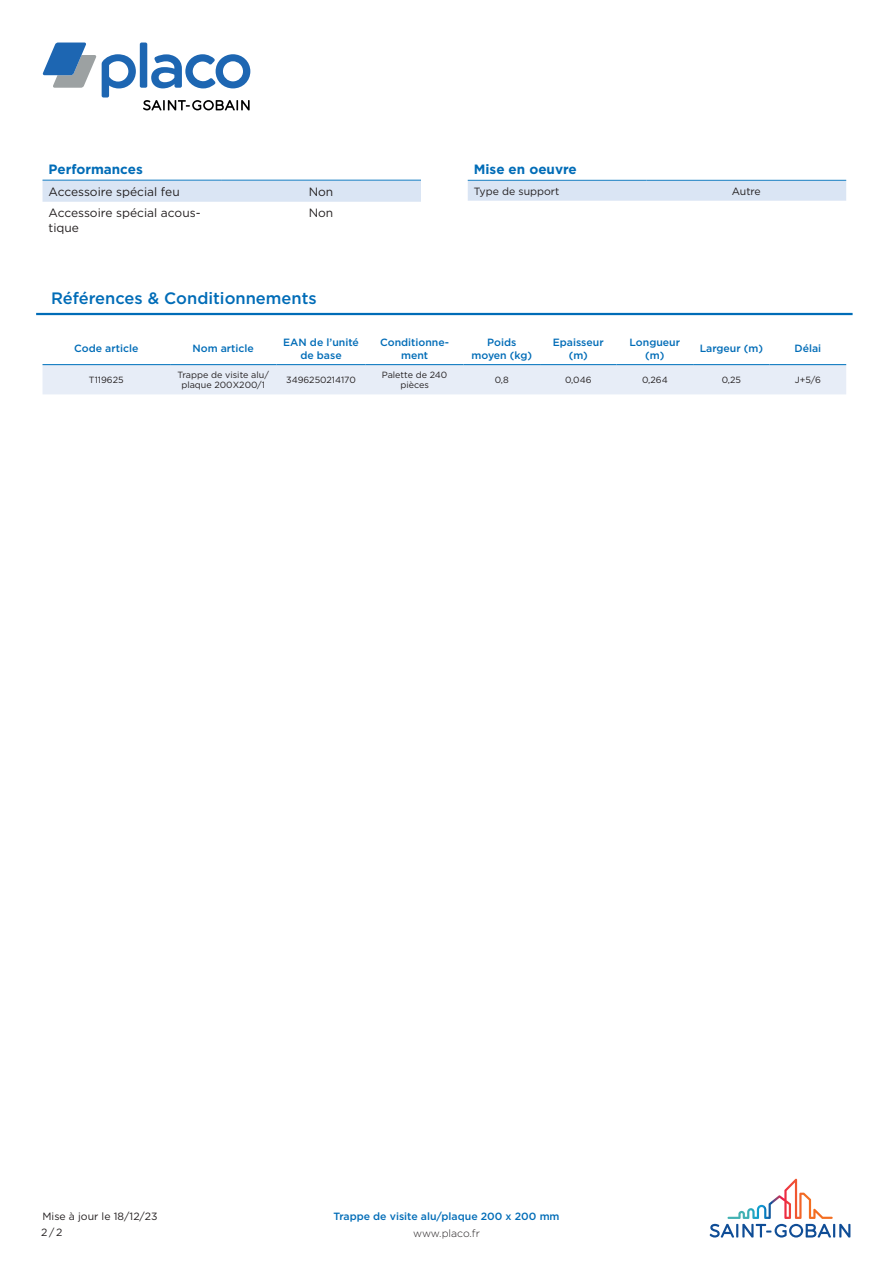
<style>
.page{position:relative;width:893px;height:1263px;background:#fff}
.page>*{position:absolute;margin:0;border:0;box-sizing:border-box;transform-origin:0 0}
.t1{font:500 16.5px "Gotham";color:#006cb7}
.attribute_group{font:700 13.5px "Gotham";color:#006cb7}
.column_1{font:12px/14.4px "Gotham";color:#231f20}
.column_2{font:12px "Gotham";color:#231f20}
.column_header_1_colu{font:500 10.5px/12.6px "Gotham";color:#006cb7;text-align:center}
.column_1-2{font:10.5px/16.6px "Gotham";color:#231f20}
.Product_Name_Master{font:500 10.5px "Gotham";color:#006cb7}
.t2{font:300 10.5px "Gotham";color:#231f20}
.column_2-2{font:10.5px "Gotham";letter-spacing:-.005em;color:#231f20}
.column_2-3{font:9px/10.8px "Gotham";color:#231f20;text-align:center}
.column_4{font:9px/10.8px "Gotham";color:#231f20;text-align:center}
.column_3{font:9px "Gotham";color:#231f20}
.column_1-3{font:9px "Gotham";color:#231f20}
.column_6{font:9px "Gotham";color:#231f20}
.column_7{font:9px "Gotham";color:#231f20}
.column_9{font:9px "Gotham";color:#231f20}
.column_8{font:9px "Gotham";color:#231f20}
.column_5{font:9px "Gotham";color:#231f20}
</style>
<div class="page">
<svg style="left:143px;top:100px;width:107px;height:10px"></svg>
<div style="left:140px;top:43px;width:7px;height:45px;background:#1d66b2;border-radius:2px"></div>
<svg style="left:42px;top:43px;width:94px;height:55px"></svg>
<svg style="left:151px;top:54px;width:99px;height:34px"></svg>
<svg style="left:710px;top:1179px;width:140px;height:58px"></svg>
<div style="left:43px;top:181px;width:378px;height:21px;background:#dae5f4"></div>
<hr style="left:43px;top:180px;width:178px;height:1px;background:#167ec2">
<hr style="left:221px;top:180px;width:200px;height:1px;background:#167ec2">
<div style="left:468px;top:181px;width:378px;height:20px;background:#dae5f4"></div>
<hr style="left:468px;top:180px;width:178px;height:1px;background:#167ec2">
<hr style="left:646px;top:180px;width:200px;height:1px;background:#167ec2">
<hr style="left:36px;top:313px;width:817px;height:2px;background:#006cb7">
<div style="left:43px;top:365px;width:803px;height:29px;background:#e7edf7"></div>
<hr style="left:43px;top:364px;width:127px;height:1px;background:#167ec2">
<hr style="left:170px;top:364px;width:106px;height:1px;background:#167ec2">
<hr style="left:276px;top:364px;width:90px;height:1px;background:#167ec2">
<hr style="left:366px;top:364px;width:97px;height:1px;background:#167ec2">
<hr style="left:463px;top:364px;width:77px;height:1px;background:#167ec2">
<hr style="left:540px;top:364px;width:77px;height:1px;background:#167ec2">
<hr style="left:617px;top:364px;width:76px;height:1px;background:#167ec2">
<hr style="left:693px;top:364px;width:77px;height:1px;background:#167ec2">
<hr style="left:770px;top:364px;width:76px;height:1px;background:#167ec2">
<p class="attribute_group" style="left:49px;top:160px;width:96px">Performances</p>
<p class="column_1" style="left:49px;top:184px;width:133px">Accessoire spécial feu</p>
<p class="column_2" style="left:309px;top:184px;width:26px">Non</p>
<p class="column_1" style="left:49px;top:206px;width:154px">Accessoire spécial acous&shy;tique</p>
<p class="column_2" style="left:309px;top:205px;width:26px">Non</p>
<p class="t1" style="left:51px;top:288px;width:267px">Références &amp; Conditionnements</p>
<p class="attribute_group" style="left:474px;top:161px;width:105px">Mise en oeuvre</p>
<p class="column_1-2" style="left:474px;top:182px;width:87px">Type de support</p>
<p class="column_2-2" style="left:732px;top:184px;width:31px">Autre</p>
<p class="column_header_1_colu" style="left:74px;top:342px;width:66px">Code article</p>
<p class="column_header_1_colu" style="left:192px;top:342px;width:63px">Nom article</p>
<p class="column_header_1_colu" style="left:283px;top:336px;width:77px">EAN de l’unité de base</p>
<p class="column_header_1_colu" style="left:380px;top:336px;width:70px">Conditionne&shy;ment</p>
<p class="column_header_1_colu" style="left:471px;top:336px;width:62px">Poids moyen (kg)</p>
<p class="column_header_1_colu" style="left:553px;top:336px;width:52px">Epaisseur (m)</p>
<p class="column_header_1_colu" style="left:630px;top:336px;width:52px">Longueur (m)</p>
<p class="column_header_1_colu" style="left:700px;top:342px;width:65px">Largeur (m)</p>
<p class="column_header_1_colu" style="left:795px;top:342px;width:28px">Délai</p>
<p class="column_1-3" style="left:89px;top:374px;width:36px">T119625</p>
<p class="column_2-3" style="left:178px;top:369px;width:93px">Trappe de visite alu/ plaque 200X200/1</p>
<p class="column_3" style="left:286px;top:374px;width:71px">3496250214170</p>
<p class="column_4" style="left:382px;top:369px;width:67px">Palette de 240 pièces</p>
<p class="column_5" style="left:495px;top:374px;width:16px">0,8</p>
<p class="column_6" style="left:565px;top:374px;width:28px">0,046</p>
<p class="column_7" style="left:642px;top:374px;width:27px">0,264</p>
<p class="column_8" style="left:722px;top:374px;width:21px">0,25</p>
<p class="column_9" style="left:795px;top:374px;width:28px">J+5/6</p>
<p class="column_1-2" style="left:41px;top:1207px;width:118px">Mise à jour le 18/12/23<br>2/2</p>
<p class="Product_Name_Master" style="left:333px;top:1209px;width:228px">Trappe de visite alu/plaque 200 x 200 mm</p>
<p class="t2" style="left:413px;top:1227px;width:68px">www.placo.fr</p>
</div>
